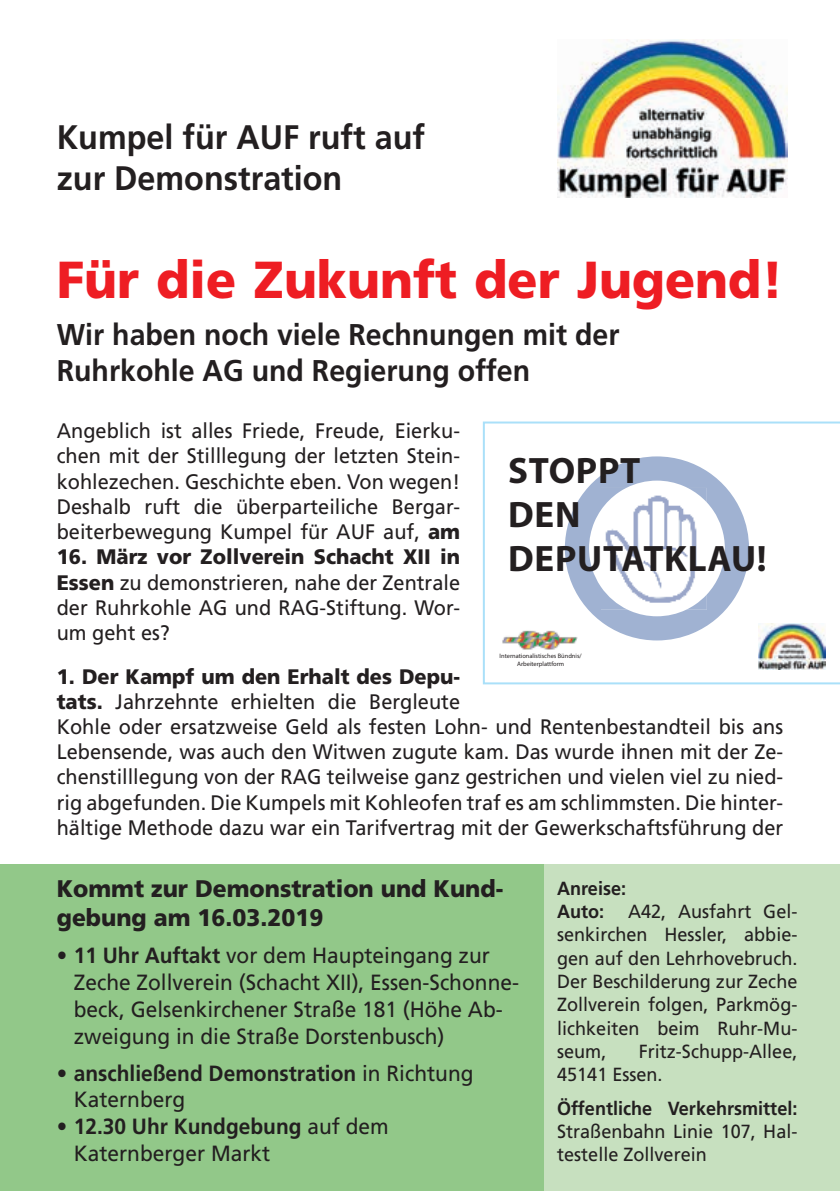
<style>
.page{position:relative;width:840px;height:1191px;background:#fff}
.page>*{position:absolute;margin:0;border:0;box-sizing:border-box;transform-origin:0 0}
.t1{font:900 52px "Frutiger";color:#ee1d23;scale:.95 1}
.t2{font:700 36.8px/44.2px "Myriad Pro";letter-spacing:.02em;color:#231f20}
.t3{font:700 34px/40.8px "Frutiger";color:#231f20;scale:.95 1}
.t4{font:700 30px/36px "Frutiger";color:#231f20;scale:.95 1}
.t5{font:900 24px/29.4px "Frutiger";color:#231f20;scale:.95 1}
.t6{font:22px/26.8px "Frutiger";color:#231f20;scale:.95 1}
.t7{font:700 22px/26.8px "Frutiger";color:#231f20;scale:.95 1}
.t8{font:21px/25.2px "Frutiger";color:#231f20;text-align:justify;scale:.95 1}
.t9{font:19px/23.4px "Frutiger";color:#231f20;scale:.95 1}
.t10{font:700 19px "Frutiger";color:#231f20;scale:.95 1}
.t11{font:6.4px/8.2px "Myriad Pro";color:#231f20;text-align:center}
.s1{font-weight:900}
.s2{font-weight:700}
.s3{font-weight:400}
</style>
<div class="page">
<img style="left:557px;top:40px;width:230px;height:157px">
<div style="left:0;top:865px;width:544px;height:326px;background:#92c889"></div>
<div style="left:544px;top:865px;width:295px;height:326px;background:#c7e0bf"></div>
<svg style="left:482px;top:421px;width:357px;height:263px"></svg>
<h3 class="t3" style="left:57px;top:117px;width:389px">Kumpel für AUF ruft auf zur Demonstration</h3>
<h1 class="t1" style="left:57px;top:248px;width:765px">Für die Zukunft der Jugend!</h1>
<h3 class="t4" style="left:57px;top:317px;width:593px">Wir haben noch viele Rechnungen mit der<br>Ruhrkohle AG und Regierung offen</h3>
<p class="t8" style="left:57px;top:418px;width:426px">Angeblich ist alles Friede, Freude, Eierku&shy;chen mit der Stilllegung der letzten Stein&shy;kohlezechen. Geschichte eben. Von wegen!<br>Deshalb ruft die überparteiliche Bergar&shy;beiterbewegung Kumpel für AUF auf, <span class="s1">am</span></p>
<p class="t8" style="left:57px;top:544px;width:426px"><span class="s1">16. März vor Zollverein Schacht XII in Essen</span> zu demonstrieren, nahe der Zentrale der Ruhrkohle AG und RAG-Stiftung. Wor&shy;um geht es?</p>
<p class="t8" style="left:57px;top:664px;width:765px;text-align:left"><span class="s1">1. Der Kampf um den Erhalt des Depu-<br>tats.</span> Jahrzehnte erhielten die Bergleute<br>Kohle oder ersatzweise Geld als festen Lohn- und Rentenbestandteil bis ans Lebensende, was auch den Witwen zugute kam. Das wurde ihnen mit der Ze&shy;chenstilllegung von der RAG teilweise ganz gestrichen und vielen viel zu nied&shy;rig abgefunden. Die Kumpels mit Kohleofen traf es am schlimmsten. Die hinter&shy;hältige Methode dazu war ein Tarifvertrag mit der Gewerkschaftsführung der</p>
<h2 class="t2" style="left:508px;top:447px;width:260px">STOPPT<br>DEN<br>DEPUTATKLAU!</h2>
<p class="t11" style="left:499px;top:651px;width:84px">Internationalistisches Bündnis/<br>Arbeiterplattform</p>
<p class="t5" style="left:57px;top:873px;width:470px">Kommt zur Demonstration und Kund&shy;gebung am 16.03.2019</p>
<p class="t6" style="left:74px;top:942px;width:470px;text-indent:-17px"><span class="s2">• 11 Uhr Auftakt</span> vor dem Haupteingang zur Zeche Zollverein (Schacht XII), Essen-Schonne&shy;beck, Gelsenkirchener Straße 181 (Höhe Ab&shy;zweigung in die Straße Dorstenbusch)</p>
<p class="t7" style="left:74px;top:1059px;width:422px;text-indent:-17px">• anschließend Demonstration <span class="s3">in Richtung<br>Katernberg</span></p>
<p class="t6" style="left:74px;top:1113px;width:333px;text-indent:-17px"><span class="s2">• 12.30 Uhr Kundgebung</span> auf dem<br>Katernberger Markt</p>
<p class="t9" style="left:557px;top:876px;width:254px"><span class="s2">Anreise:<br>Auto:</span> A42, Ausfahrt Gel&shy;senkirchen Hessler, abbie&shy;gen auf den Lehrhovebruch.<br>Der Beschilderung zur Zeche<br>Zollverein folgen, Parkmög&shy;lichkeiten beim Ruhr-Mu&shy;seum,</p>
<p class="t9" style="left:557px;top:1039px;width:254px;text-indent:82px">Fritz-Schupp-Allee,<br>45141 Essen.</p>
<p class="t10" style="left:557px;top:1096px;width:254px">Öffentliche Verkehrsmittel:</p>
<p class="t9" style="left:557px;top:1119px;width:254px">Straßenbahn Linie 107, Hal&shy;testelle Zollverein</p>
</div>
